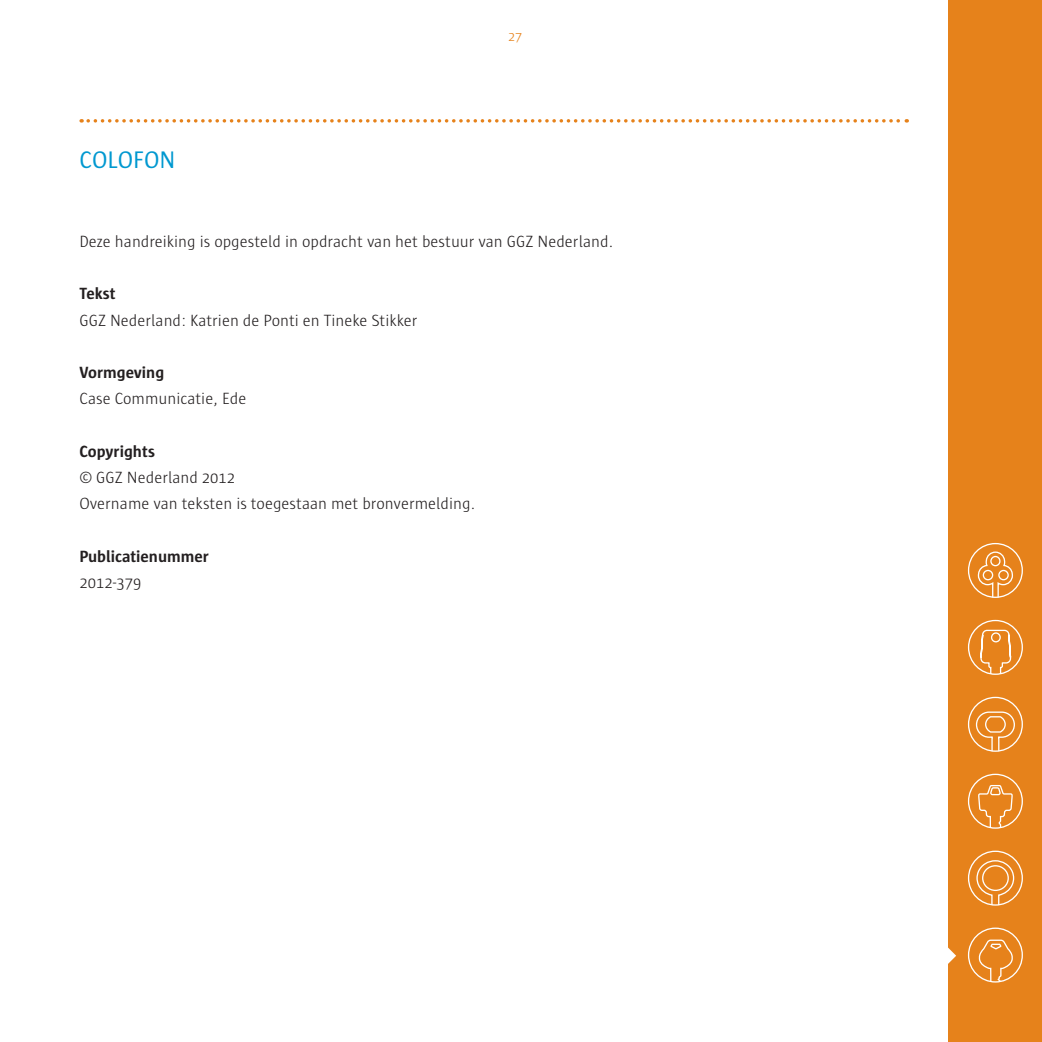
<style>
.page{position:relative;width:1042px;height:1042px;background:#fff}
.page>*{position:absolute;margin:0;border:0;box-sizing:border-box;transform-origin:0 0}
.t1{font:24.5px "Sun";color:#0098d0}
.t2{font:300 16.62px/26.2px "Sun";color:#231f20}
.t3{font:700 16.62px "Sun";color:#231f20}
.t4{font:300 14px "Sun";color:#e6821b}
</style>
<div class="page">
<div style="left:948px;top:0;width:94px;height:1042px;background:#e6821b"></div>
<div style="left:968px;top:543px;width:55px;height:55px;border:1px solid #fff;border-radius:50%"></div>
<svg style="left:977px;top:551px;width:36px;height:47px"></svg>
<svg style="left:977px;top:773px;width:36px;height:56px"></svg>
<div style="left:968px;top:850px;width:55px;height:55px;border:1px solid #fff;border-radius:50%"></div>
<svg style="left:976px;top:859px;width:39px;height:47px"></svg>
<div style="left:968px;top:927px;width:55px;height:55px;border:1px solid #fff;border-radius:50%"></div>
<svg style="left:977px;top:939px;width:37px;height:44px"></svg>
<svg style="left:979px;top:620px;width:33px;height:55px"></svg>
<svg style="left:975px;top:711px;width:40px;height:41px"></svg>
<div style="left:968px;top:697px;width:55px;height:55px;border:1px solid #fff;border-radius:50%"></div>
<svg style="left:948px;top:947px;width:8px;height:17px"></svg>
<svg style="left:88px;top:119px;width:819px;height:4px"></svg>
<h1 class="t1" style="left:79px;top:147px;width:98px">COLOFON</h1>
<p class="t4" style="left:508px;top:29px;width:15px">27</p>
<p class="t2" style="left:79px;top:228px;width:535px">Deze handreiking is opgesteld in opdracht van het bestuur van GGZ Nederland.</p>
<p class="t3" style="left:79px;top:285px;width:38px">Tekst</p>
<p class="t2" style="left:79px;top:307px;width:340px">GGZ Nederland: Katrien de Ponti en Tineke Stikker</p>
<p class="t3" style="left:79px;top:363px;width:86px">Vormgeving</p>
<p class="t2" style="left:79px;top:386px;width:169px">Case Communicatie, Ede</p>
<p class="t3" style="left:79px;top:442px;width:77px">Copyrights</p>
<p class="t2" style="left:79px;top:464px;width:397px">© GGZ Nederland 2012<br>Overname van teksten is toegestaan met bronvermelding.</p>
<p class="t3" style="left:79px;top:547px;width:131px">Publicatienummer</p>
<p class="t2" style="left:79px;top:569px;width:64px">2012-379</p>
</div>
